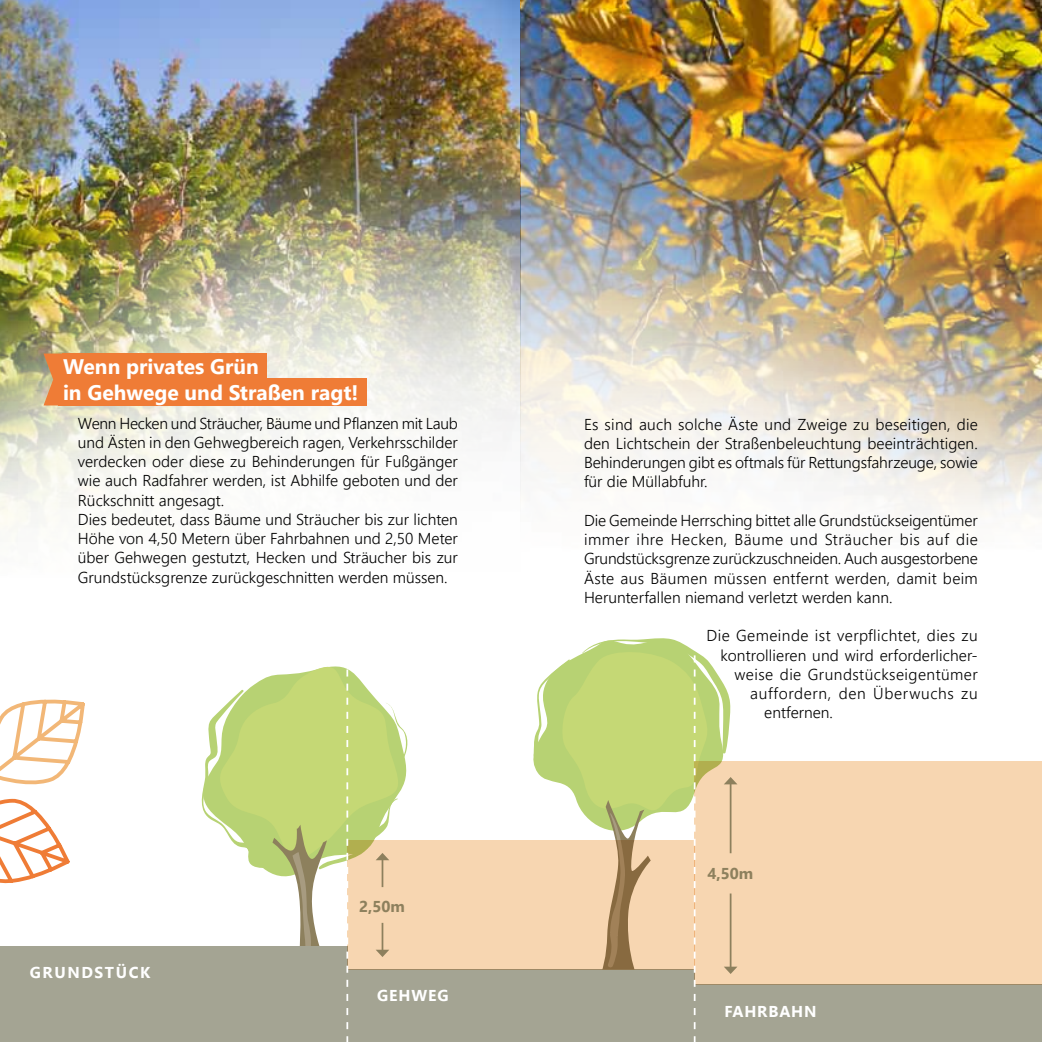
<style>
.page{position:relative;width:1042px;height:1042px;background:#fff}
.page>*{position:absolute;margin:0;border:0;box-sizing:border-box;transform-origin:0 0}
.t1{font:700 21px/25.2px "Nirmala UI";color:#fff}
.t2{font:300 15.75px/19.2px "Nirmala UI";color:#000;text-align:justify}
.t3{font:300 15.75px "Nirmala UI";letter-spacing:.025em;color:#000}
.t4{font:300 15.75px "Nirmala UI";letter-spacing:.03em;color:#000}
.t5{font:300 15.75px "Nirmala UI";letter-spacing:.04em;color:#000}
.t6{font:700 15.75px "Nirmala UI";letter-spacing:.1em;color:#fff}
.t7{font:700 15.75px "Nirmala UI";color:#8d805d}
.t8{font:700 15.75px "Nirmala UI";letter-spacing:.055em;color:#fff}
</style>
<div class="page">
<img style="left:0;top:0;width:1042px;height:762px">
<div style="left:0;top:946px;width:347px;height:96px;background:#a4a493"></div>
<div style="left:347px;top:969px;width:174px;height:73px;background:#a4a493"></div>
<div style="left:347px;top:840px;width:174px;height:129px;background:#f7d6b1"></div>
<div style="left:58px;top:378px;width:308px;height:27px;background:#ef7c36"></div>
<div style="left:62px;top:353px;width:205px;height:28px;background:#ef7c36"></div>
<svg style="left:44px;top:353px;width:18px;height:52px"></svg>
<svg style="left:197px;top:627px;width:213px;height:415px"></svg>
<svg style="left:0;top:692px;width:88px;height:192px"></svg>
<div style="left:521px;top:969px;width:173px;height:73px;background:#a4a493"></div>
<div style="left:694px;top:985px;width:348px;height:57px;background:#a4a493"></div>
<div style="left:521px;top:840px;width:173px;height:129px;background:#f7d6b1"></div>
<div style="left:694px;top:762px;width:348px;height:223px;background:#f7d6b1"></div>
<svg style="left:528px;top:627px;width:209px;height:415px"></svg>
<h1 class="t1" style="left:63px;top:353px;width:297px">Wenn privates Grün<br>in Gehwege und Straßen ragt!</h1>
<p class="t2" style="left:78px;top:413px;width:382px;text-align:left">Wenn Hecken und Sträucher, Bäume und Pflanzen mit Laub und Ästen in den Gehwegbereich ragen, Verkehrsschilder verdecken oder diese zu Behinderungen für Fußgänger wie auch Radfahrer werden, ist Abhilfe geboten und der Rückschnitt angesagt.<br>Dies bedeutet, dass Bäume und Sträucher bis zur lichten Höhe von 4,50 Metern über Fahrbahnen und 2,50 Meter über Gehwegen gestutzt, Hecken und Sträucher bis zur Grundstücksgrenze zurückgeschnitten werden müssen.</p>
<p class="t6" style="left:30px;top:960px;width:122px">Grundstück</p>
<p class="t7" style="left:359px;top:894px;width:47px">2,50m</p>
<p class="t6" style="left:377px;top:983px;width:71px">gehweg</p>
<p class="t2" style="left:584px;top:413px;width:395px">Es sind auch solche Äste und Zweige zu beseitigen, die den Lichtschein der Straßenbeleuchtung beeinträchtigen.<br>Behinderungen gibt es oftmals für Rettungsfahrzeuge, sowie für die Müllabfuhr.</p>
<p class="t2" style="left:584px;top:510px;width:395px">Die Gemeinde Herrsching bittet alle Grundstückseigentümer immer ihre Hecken, Bäume und Sträucher bis auf die Grundstücksgrenze zurückzuschneiden. Auch ausgestorbene Äste aus Bäumen müssen entfernt werden, damit beim Herunterfallen niemand verletzt werden kann.</p>
<p class="t3" style="left:706px;top:623px;width:273px">Die Gemeinde ist verpflichtet, dies zu</p>
<p class="t2" style="left:720px;top:644px;width:259px">kontrollieren und wird erforderlicher-</p>
<p class="t4" style="left:734px;top:662px;width:245px">weise die Grundstückseigentümer</p>
<p class="t5" style="left:750px;top:681px;width:229px">auffordern, den Überwuchs zu</p>
<p class="t2" style="left:764px;top:702px;width:70px">entfernen.</p>
<p class="t7" style="left:707px;top:861px;width:47px">4,50m</p>
<p class="t8" style="left:724px;top:999px;width:94px">Fahrbahn</p>
</div>
